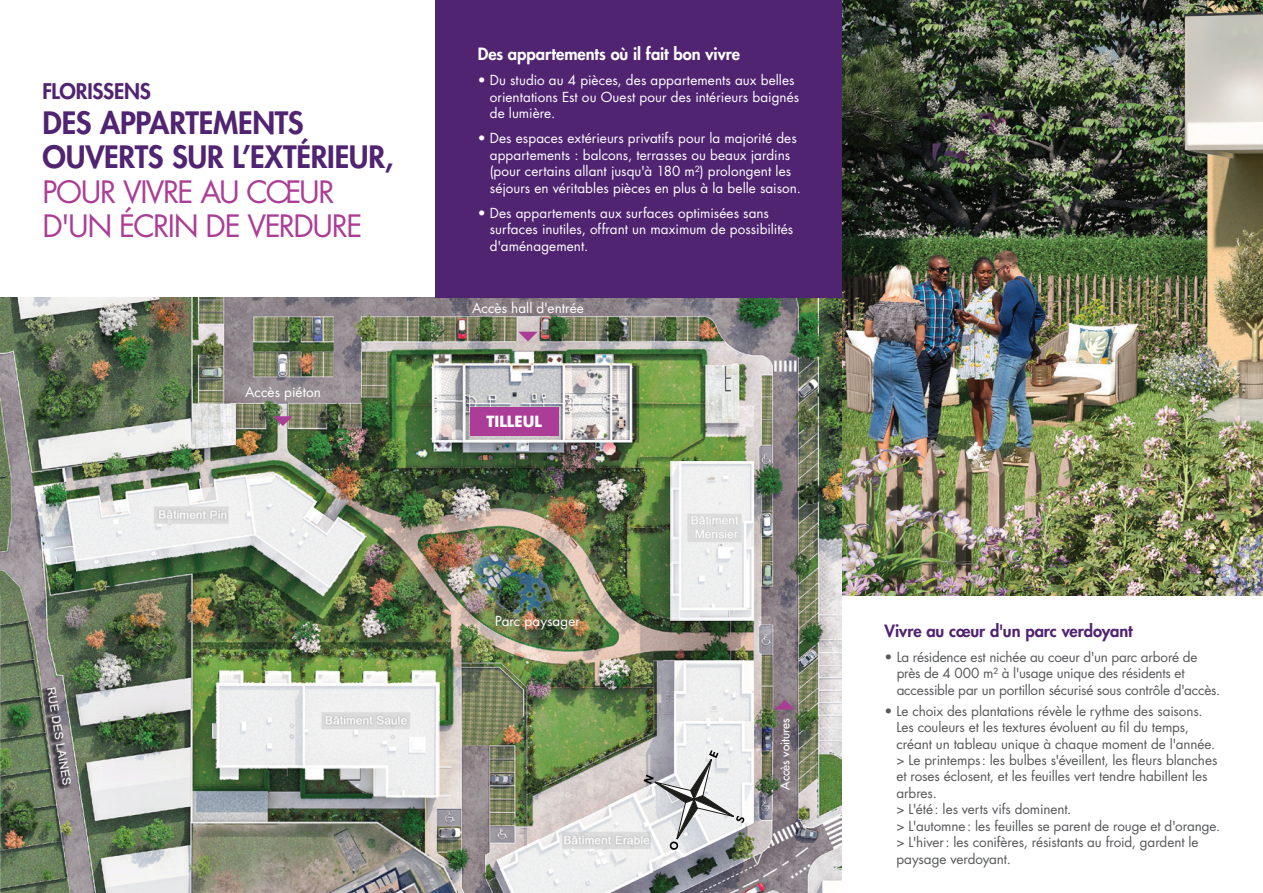
<style>
.page{position:relative;width:1263px;height:893px;background:#fff}
.page>*{position:absolute;margin:0;border:0;box-sizing:border-box;transform-origin:0 0}
.t1{font:800 30px/34.5px "Futura Std";letter-spacing:-.01em;color:#512472}
.t2{font:30px/34.5px "Futura Std";letter-spacing:-.055em;color:#ab3d96}
.t3{font:800 21px "Futura Std";letter-spacing:-.015em;color:#512472}
.t4{font:800 16.5px "Futura Std";color:#fff}
.t5{font:800 16.5px "Futura Std";letter-spacing:-.005em;color:#512472}
.t6{font:700 15px "Futura Std";color:#fff}
.t7{font:13.5px/16.5px "Futura Std";letter-spacing:-.01em;color:#57585a}
.t8{font:13.5px/16.5px "Futura Std";letter-spacing:.005em;color:#fff}
.t9{font:500 12px "Futura Std";color:#fff}
</style>
<div class="page">
<img style="left:0;top:298px;width:842px;height:595px">
<div style="left:435px;top:0;width:421px;height:298px;background:#512472"></div>
<img style="left:842px;top:0;width:421px;height:595px">
<svg style="left:518px;top:332px;width:20px;height:9px"></svg>
<svg style="left:273px;top:416px;width:20px;height:10px"></svg>
<div style="left:470px;top:407px;width:88px;height:28px;background:#ab3d96"></div>
<img style="left:66px;top:472px;width:300px;height:125px">
<svg style="left:671px;top:461px;width:83px;height:160px;fill:#eeefef"></svg>
<svg style="left:212px;top:670px;width:228px;height:126px"></svg>
<img style="left:496px;top:660px;width:258px;height:233px">
<svg style="left:644px;top:750px;width:101px;height:100px"></svg>
<svg style="left:775px;top:700px;width:20px;height:9px"></svg>
<h2 class="t3" style="left:43px;top:78px;width:110px">FLORISSENS</h2>
<h1 class="t1" style="left:43px;top:105px;width:352px">DES APPARTEMENTS<br>OUVERTS SUR L’EXTÉRIEUR,</h1>
<h1 class="t2" style="left:43px;top:175px;width:321px">POUR VIVRE AU CŒUR<br>D'UN ÉCRIN DE VERDURE</h1>
<p class="t8" style="left:245px;top:384px;width:77px">Accès piéton</p>
<p class="t4" style="left:478px;top:44px;width:264px">Des appartements où il fait bon vivre</p>
<p class="t8" style="left:490px;top:72px;width:311px;text-indent:-12px">• Du studio au 4 pièces, des appartements aux belles orientations Est ou Ouest pour des intérieurs baignés de lumière.</p>
<p class="t8" style="left:490px;top:130px;width:313px;text-indent:-12px">• Des espaces extérieurs privatifs pour la majorité des appartements : balcons, terrasses ou beaux jardins (pour certains allant jusqu'à 180 m²) prolongent les séjours en véritables pièces en plus à la belle saison.</p>
<p class="t8" style="left:490px;top:205px;width:305px;text-indent:-12px">• Des appartements aux surfaces optimisées sans surfaces inutiles, offrant un maximum de possibilités d'aménagement.</p>
<p class="t8" style="left:472px;top:299px;width:113px">Accès hall d'entrée</p>
<p class="t6" style="left:487px;top:411px;width:57px">TILLEUL</p>
<p class="t8" style="left:495px;top:613px;width:86px">Parc paysager</p>
<p class="t9" style="left:777px;top:790px;width:73px;rotate:-90deg">Accès voitures</p>
<p class="t5" style="left:884px;top:620px;width:250px">Vivre au cœur d'un parc verdoyant</p>
<p class="t7" style="left:897px;top:649px;width:325px;text-indent:-12px">• La résidence est nichée au coeur d'un parc arboré de près de 4 000 m² à l'usage unique des résidents et accessible par un portillon sécurisé sous contrôle d'accès.</p>
<p class="t7" style="left:896px;top:702px;width:326px;text-indent:-12px">• Le choix des plantations révèle le rythme des saisons.<br>Les couleurs et les textures évoluent au fil du temps, créant un tableau unique à chaque moment de l'année. &gt; Le printemps: les bulbes s'éveillent, les fleurs blanches et roses éclosent, et les feuilles vert tendre habillent les arbres.<br>&gt; L'été: les verts vifs dominent.<br>&gt; L'automne: les feuilles se parent de rouge et d'orange. &gt; L'hiver: les conifères, résistants au froid, gardent le paysage verdoyant.</p>
</div>
